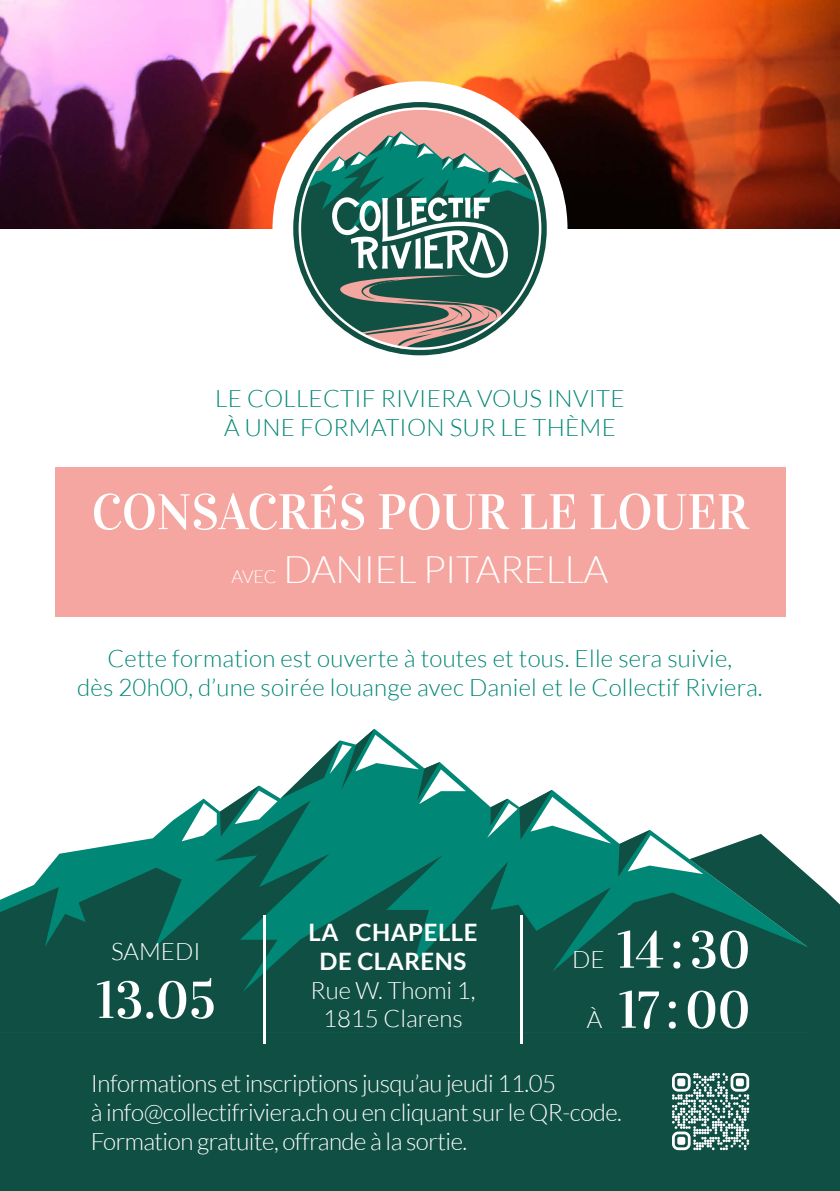
<style>
.page{position:relative;width:840px;height:1191px;background:#fff}
.page>*{position:absolute;margin:0;border:0;box-sizing:border-box;transform-origin:0 0}
.t1{font:52px/60px "Vidaloka";color:#fff}
.t2{font:50px "Vidaloka";color:#fff}
.t3{font:300 38px "Lato";letter-spacing:-.01em;color:#fff}
.t4{font:300 24px/28.8px "Lato";letter-spacing:.01em;color:#008775;text-align:center}
.t5{font:300 24px/28.8px "Lato";letter-spacing:-.02em;color:#fff}
.t6{font:300 24px/28.8px "Lato";color:#fff;text-align:center}
.t7{font:700 24px/28.8px "Lato";letter-spacing:.02em;color:#fff;text-align:center}
.s1{font-size:18px}
.s2{font-family:"Lato";font-weight:300;font-size:24px}
</style>
<div class="page">
<div style="left:55px;top:467px;width:729px;height:150px;background:#f5a6a0"></div>
<img style="left:0;top:0;width:839px;height:228px">
<div style="left:0;top:947px;width:839px;height:244px;background:#105044"></div>
<div style="left:272px;top:81px;width:295px;height:295px;background:#fff;border-radius:50%"></div>
<svg style="left:0;top:800px;width:839px;height:232px;fill:#105044"></svg>
<svg style="left:617px;top:830px;width:85px;height:47px"></svg>
<svg style="left:487px;top:790px;width:124px;height:53px"></svg>
<svg style="left:181px;top:729px;width:284px;height:112px"></svg>
<hr style="left:263px;top:915px;width:3px;height:128px;background:#fff">
<hr style="left:519px;top:915px;width:3px;height:128px;background:#fff">
<svg style="left:298px;top:107px;width:243px;height:243px"></svg>
<svg style="left:672px;top:1073px;width:76px;height:77px"></svg>
<p class="t4" style="left:215px;top:384px;width:410px">LE COLLECTIF RIVIERA VOUS INVITE<br>À UNE FORMATION SUR LE THÈME</p>
<h2 class="t2" style="left:91px;top:482px;width:658px">CONSACRÉS POUR LE LOUER</h2>
<h3 class="t3" style="left:231px;top:549px;width:378px"><span class="s1">AVEC</span> DANIEL PITARELLA</h3>
<p class="t4" style="left:77px;top:644px;width:686px">Cette formation est ouverte à toutes et tous. Elle sera suivie,<br>dès 20h00, d’une soirée louange avec Daniel et le Collectif Riviera.</p>
<p class="t5" style="left:111px;top:937px;width:91px">SAMEDI</p>
<h1 class="t1" style="left:96px;top:970px;width:121px">13.05</h1>
<p class="t7" style="left:308px;top:917px;width:170px">LA CHAPELLE<br>DE CLARENS</p>
<p class="t6" style="left:310px;top:975px;width:166px">Rue W. Thomi 1,<br>1815 Clarens</p>
<h1 class="t1" style="left:571px;top:920px;width:180px"><span class="s2">DE</span> 14:30<br><span class="s2">À</span> 17:00</h1>
<p class="t5" style="left:91px;top:1069px;width:532px">Informations et inscriptions jusqu’au jeudi 11.05<br>à info@collectifriviera.ch ou en cliquant sur le QR-code.<br>Formation gratuite, offrande à la sortie.</p>
</div>
